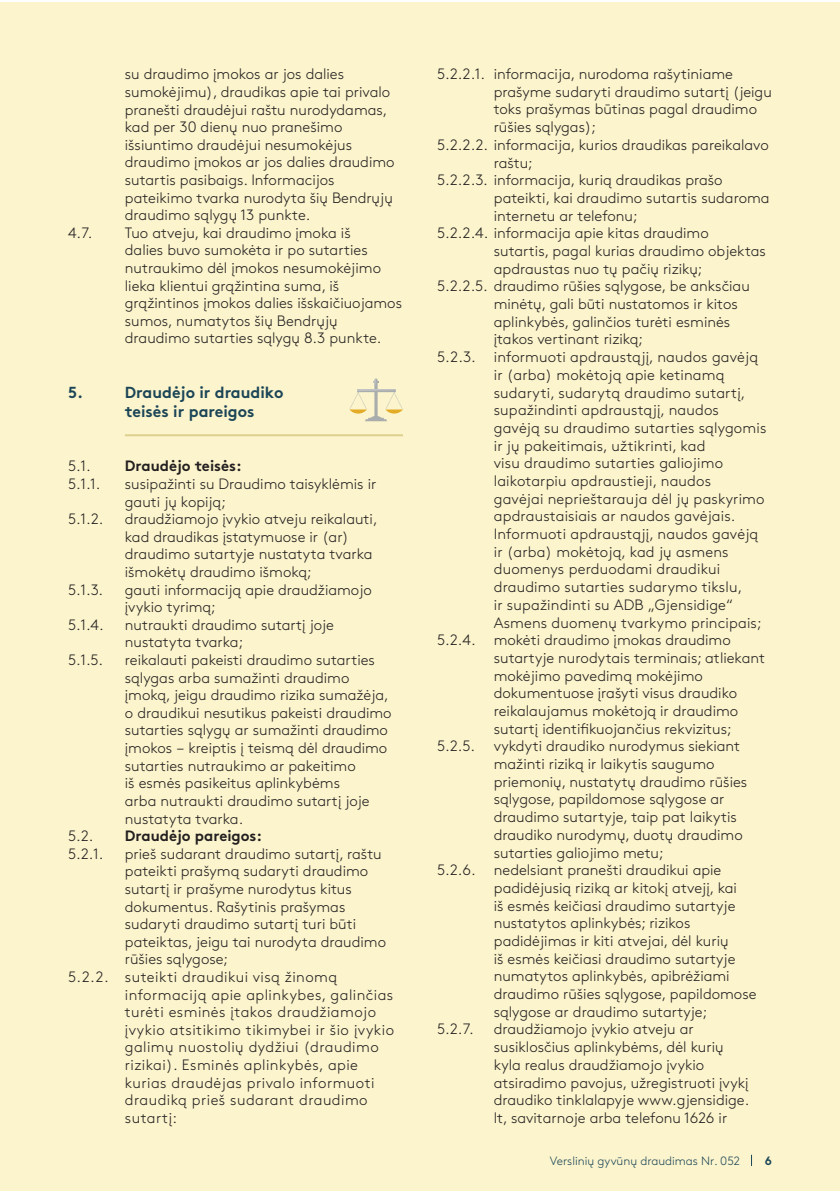
<style>
.page{position:relative;width:840px;height:1191px;background:#fff}
.page>*{position:absolute;margin:0;border:0;box-sizing:border-box;transform-origin:0 0}
.t1{font:700 16px/19.2px "Gjen Brown OT";color:#1b4557}
.t2{font:300 15px/17.6px "Gjen Brown OT";color:#231f20}
.t3{font:300 15px "Gjen Brown OT";letter-spacing:.03em;color:#231f20}
.t4{font:700 15px "Gjen Brown OT";color:#231f20}
.t5{font:300 12px "Gjen Brown OT";color:#1b4557}
.t6{font:12px "Gjen Brown OT Bold Alt";color:#1b4557}
</style>
<div class="page">
<div style="left:0;top:2px;width:839px;height:1189px;background:#fbf4cc"></div>
<hr style="left:125px;top:434px;width:278px;height:2px;background:#dfd08f">
<svg style="left:349px;top:378px;width:54px;height:43px"></svg>
<p class="t2" style="left:125px;top:64px;width:271px">su draudimo įmokos ar jos dalies sumokėjimu), draudikas apie tai privalo pranešti draudėjui raštu nurodydamas, kad per 30 dienų nuo pranešimo išsiuntimo draudėjui nesumokėjus draudimo įmokos ar jos dalies draudimo sutartis pasibaigs. Informacijos pateikimo tvarka nurodyta šių Bendrųjų draudimo sąlygų 13 punkte.</p>
<p class="t2" style="left:68px;top:223px;width:26px">4.7.</p>
<p class="t2" style="left:125px;top:223px;width:278px">Tuo atveju, kai draudimo įmoka iš<br>dalies buvo sumokėta ir po sutarties nutraukimo dėl įmokos nesumokėjimo lieka klientui grąžintina suma, iš grąžintinos įmokos dalies išskaičiuojamos sumos, numatytos šių Bendrųjų draudimo sutarties sąlygų 8.3 punkte.</p>
<p class="t1" style="left:68px;top:381px;width:17px">5.</p>
<p class="t1" style="left:125px;top:381px;width:160px">Draudėjo ir draudiko teisės ir pareigos</p>
<p class="t2" style="left:68px;top:456px;width:24px">5.1.</p>
<p class="t4" style="left:125px;top:454px;width:118px">Draudėjo teisės:</p>
<p class="t2" style="left:68px;top:474px;width:34px">5.1.1.</p>
<p class="t2" style="left:125px;top:474px;width:253px">susipažinti su Draudimo taisyklėmis ir gauti jų kopiją;</p>
<p class="t2" style="left:68px;top:509px;width:37px">5.1.2.</p>
<p class="t2" style="left:125px;top:509px;width:254px">draudžiamojo įvykio atveju reikalauti, kad draudikas įstatymuose ir (ar) draudimo sutartyje nustatyta tvarka išmokėtų draudimo išmoką;</p>
<p class="t2" style="left:68px;top:579px;width:36px">5.1.3.</p>
<p class="t2" style="left:125px;top:579px;width:248px">gauti informaciją apie draudžiamojo įvykio tyrimą;</p>
<p class="t2" style="left:68px;top:615px;width:37px">5.1.4.</p>
<p class="t2" style="left:125px;top:615px;width:211px">nutraukti draudimo sutartį joje nustatyta tvarka;</p>
<p class="t2" style="left:68px;top:650px;width:37px">5.1.5.</p>
<p class="t2" style="left:125px;top:650px;width:268px">reikalauti pakeisti draudimo sutarties sąlygas arba sumažinti draudimo įmoką, jeigu draudimo rizika sumažėja, o draudikui nesutikus pakeisti draudimo sutarties sąlygų ar sumažinti draudimo įmokos − kreiptis į teismą dėl draudimo sutarties nutraukimo ar pakeitimo<br>iš esmės pasikeitus aplinkybėms<br>arba nutraukti draudimo sutartį joje nustatyta tvarka.</p>
<p class="t2" style="left:68px;top:826px;width:27px">5.2.</p>
<p class="t4" style="left:125px;top:823px;width:139px">Draudėjo pareigos:</p>
<p class="t2" style="left:68px;top:843px;width:37px">5.2.1.</p>
<p class="t2" style="left:125px;top:843px;width:258px">prieš sudarant draudimo sutartį, raštu</p>
<p class="t2" style="left:125px;top:861px;width:245px">pateikti prašymą sudaryti draudimo</p>
<p class="t2" style="left:125px;top:879px;width:228px">sutartį ir prašyme nurodytus kitus</p>
<p class="t2" style="left:125px;top:896px;width:222px">dokumentus. Rašytinis prašymas</p>
<p class="t2" style="left:125px;top:914px;width:233px">sudaryti draudimo sutartį turi būti</p>
<p class="t2" style="left:125px;top:931px;width:262px">pateiktas, jeigu tai nurodyta draudimo</p>
<p class="t2" style="left:125px;top:949px;width:105px">rūšies sąlygose;</p>
<p class="t3" style="left:68px;top:965px;width:270px">5.2.2. suteikti draudikui visą žinomą</p>
<p class="t3" style="left:125px;top:983px;width:270px">informaciją apie aplinkybes, galinčias</p>
<p class="t3" style="left:125px;top:1000px;width:253px">turėti esminės įtakos draudžiamojo</p>
<p class="t3" style="left:125px;top:1018px;width:270px">įvykio atsitikimo tikimybei ir šio įvykio</p>
<p class="t3" style="left:125px;top:1036px;width:255px">galimų nuostolių dydžiui (draudimo</p>
<p class="t3" style="left:125px;top:1053px;width:235px">rizikai). Esminės aplinkybės, apie</p>
<p class="t3" style="left:125px;top:1071px;width:251px">kurias draudėjas privalo informuoti</p>
<p class="t3" style="left:125px;top:1088px;width:244px">draudiką prieš sudarant draudimo</p>
<p class="t3" style="left:125px;top:1106px;width:54px">sutartį:</p>
<p class="t2" style="left:437px;top:64px;width:297px">5.2.2.1. informacija, nurodoma rašytiniame</p>
<p class="t2" style="left:493px;top:82px;width:279px">prašyme sudaryti draudimo sutartį (jeigu</p>
<p class="t2" style="left:493px;top:99px;width:265px">toks prašymas būtinas pagal draudimo</p>
<p class="t2" style="left:493px;top:117px;width:104px">rūšies sąlygas);</p>
<p class="t2" style="left:437px;top:135px;width:333px">5.2.2.2. informacija, kurios draudikas pareikalavo</p>
<p class="t2" style="left:493px;top:152px;width:41px">raštu;</p>
<p class="t2" style="left:437px;top:170px;width:287px">5.2.2.3. informacija, kurią draudikas prašo</p>
<p class="t2" style="left:493px;top:188px;width:277px">pateikti, kai draudimo sutartis sudaroma</p>
<p class="t2" style="left:493px;top:206px;width:145px">internetu ar telefonu;</p>
<p class="t2" style="left:437px;top:223px;width:273px">5.2.2.4. informacija apie kitas draudimo</p>
<p class="t2" style="left:493px;top:241px;width:273px">sutartis, pagal kurias draudimo objektas</p>
<p class="t2" style="left:493px;top:259px;width:210px">apdraustas nuo tų pačių rizikų;</p>
<p class="t2" style="left:437px;top:276px;width:314px">5.2.2.5. draudimo rūšies sąlygose, be anksčiau</p>
<p class="t2" style="left:493px;top:294px;width:245px">minėtų, gali būti nustatomos ir kitos</p>
<p class="t2" style="left:493px;top:312px;width:238px">aplinkybės, galinčios turėti esminės</p>
<p class="t2" style="left:493px;top:329px;width:151px">įtakos vertinant riziką;</p>
<p class="t2" style="left:437px;top:347px;width:322px">5.2.3. informuoti apdraustąjį, naudos gavėją</p>
<p class="t2" style="left:493px;top:365px;width:232px">ir (arba) mokėtoją apie ketinamą</p>
<p class="t2" style="left:493px;top:382px;width:253px">sudaryti, sudarytą draudimo sutartį,</p>
<p class="t2" style="left:493px;top:400px;width:226px">supažindinti apdraustąjį, naudos</p>
<p class="t2" style="left:493px;top:418px;width:274px">gavėją su draudimo sutarties sąlygomis</p>
<p class="t2" style="left:493px;top:435px;width:213px">ir jų pakeitimais, užtikrinti, kad</p>
<p class="t2" style="left:493px;top:453px;width:231px">visu draudimo sutarties galiojimo</p>
<p class="t2" style="left:493px;top:471px;width:219px">laikotarpiu apdraustieji, naudos</p>
<p class="t2" style="left:493px;top:488px;width:272px">gavėjai neprieštarauja dėl jų paskyrimo</p>
<p class="t2" style="left:493px;top:506px;width:243px">apdraustaisiais ar naudos gavėjais.</p>
<p class="t2" style="left:493px;top:524px;width:266px">Informuoti apdraustąjį, naudos gavėją</p>
<p class="t2" style="left:493px;top:542px;width:236px">ir (arba) mokėtoją, kad jų asmens</p>
<p class="t2" style="left:493px;top:559px;width:228px">duomenys perduodami draudikui</p>
<p class="t2" style="left:493px;top:577px;width:250px">draudimo sutarties sudarymo tikslu,</p>
<p class="t2" style="left:493px;top:595px;width:240px">ir supažindinti su ADB „Gjensidige“</p>
<p class="t2" style="left:493px;top:612px;width:269px">Asmens duomenų tvarkymo principais;</p>
<p class="t2" style="left:437px;top:630px;width:295px">5.2.4. mokėti draudimo įmokas draudimo</p>
<p class="t2" style="left:493px;top:648px;width:272px">sutartyje nurodytais terminais; atliekant</p>
<p class="t2" style="left:493px;top:665px;width:210px">mokėjimo pavedimą mokėjimo</p>
<p class="t2" style="left:493px;top:683px;width:245px">dokumentuose įrašyti visus draudiko</p>
<p class="t2" style="left:493px;top:701px;width:246px">reikalaujamus mokėtoją ir draudimo</p>
<p class="t2" style="left:493px;top:718px;width:239px">sutartį identifikuojančius rekvizitus;</p>
<p class="t2" style="left:437px;top:736px;width:304px">5.2.5. vykdyti draudiko nurodymus siekiant</p>
<p class="t2" style="left:493px;top:754px;width:222px">mažinti riziką ir laikytis saugumo</p>
<p class="t2" style="left:493px;top:771px;width:255px">priemonių, nustatytų draudimo rūšies</p>
<p class="t2" style="left:493px;top:789px;width:232px">sąlygose, papildomose sąlygose ar</p>
<p class="t2" style="left:493px;top:807px;width:244px">draudimo sutartyje, taip pat laikytis</p>
<p class="t2" style="left:493px;top:824px;width:250px">draudiko nurodymų, duotų draudimo</p>
<p class="t2" style="left:493px;top:842px;width:171px">sutarties galiojimo metu;</p>
<p class="t2" style="left:437px;top:860px;width:286px">5.2.6. nedelsiant pranešti draudikui apie</p>
<p class="t2" style="left:493px;top:878px;width:244px">padidėjusią riziką ar kitokį atvejį, kai</p>
<p class="t2" style="left:493px;top:895px;width:243px">iš esmės keičiasi draudimo sutartyje</p>
<p class="t2" style="left:493px;top:913px;width:198px">nustatytos aplinkybės; rizikos</p>
<p class="t2" style="left:493px;top:931px;width:236px">padidėjimas ir kiti atvejai, dėl kurių</p>
<p class="t2" style="left:493px;top:948px;width:243px">iš esmės keičiasi draudimo sutartyje</p>
<p class="t2" style="left:493px;top:966px;width:237px">numatytos aplinkybės, apibrėžiami</p>
<p class="t2" style="left:493px;top:984px;width:264px">draudimo rūšies sąlygose, papildomose</p>
<p class="t2" style="left:493px;top:1001px;width:215px">sąlygose ar draudimo sutartyje;</p>
<p class="t2" style="left:437px;top:1019px;width:38px">5.2.7.</p>
<p class="t2" style="left:493px;top:1019px;width:257px">draudžiamojo įvykio atveju ar susiklosčius aplinkybėms, dėl kurių kyla realus draudžiamojo įvykio atsiradimo pavojus, užregistruoti įvykį draudiko tinklalapyje www.gjensidige. lt, savitarnoje arba telefonu 1626 ir</p>
<p class="t5" style="left:549px;top:1152px;width:191px">Verslinių gyvūnų draudimas Nr. 052</p>
<p class="t6" style="left:764px;top:1151px;width:9px">6</p>
</div>
